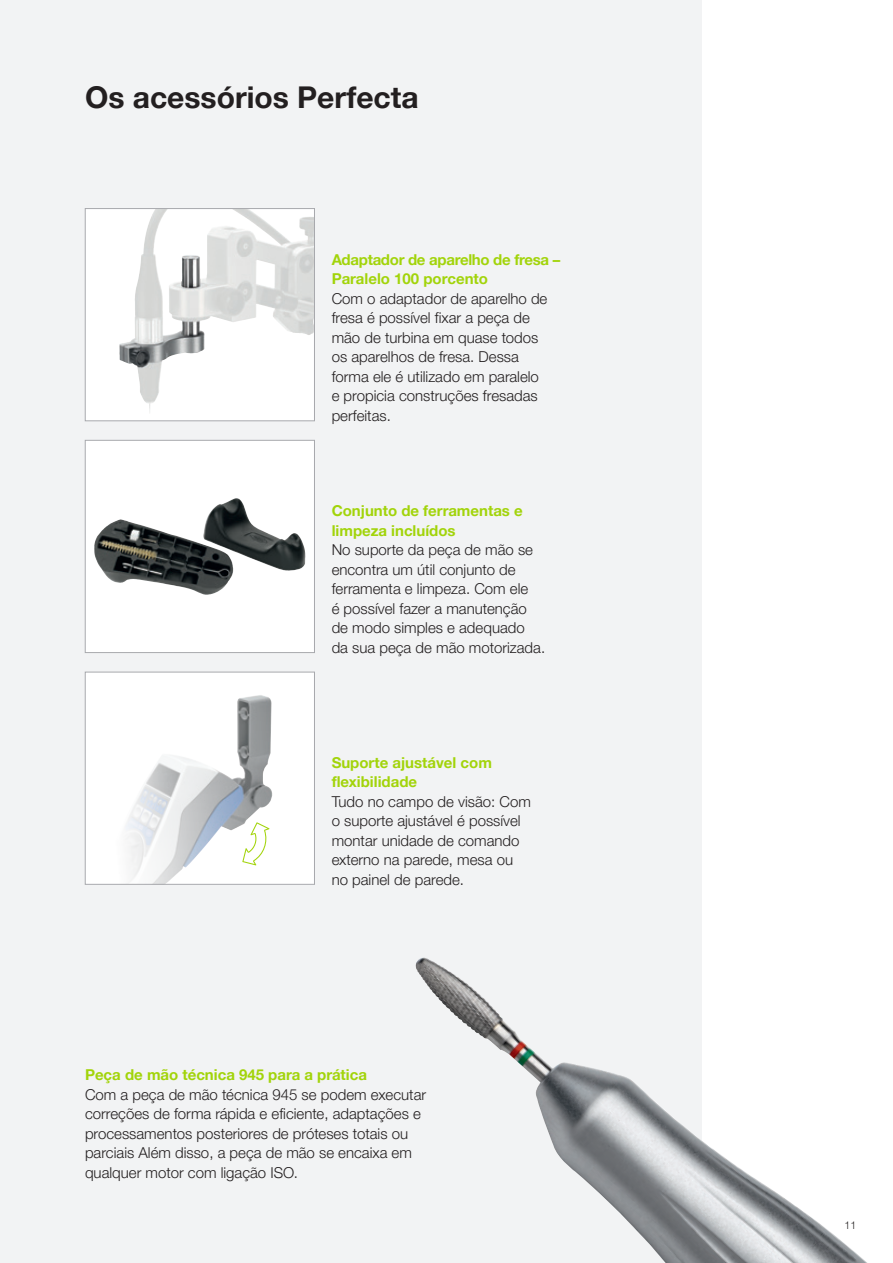
<style>
.page{position:relative;width:893px;height:1263px;background:#fff}
.page>*{position:absolute;margin:0;border:0;box-sizing:border-box;transform-origin:0 0}
.t1{font:700 30px "Helvetica Neue World 75";color:#231f20}
.t2{font:15px/19.5px "Helvetica Neue World 45 Lt";color:#231f20}
.t3{font:700 15px/19.5px "Helvetica Neue World 75";color:#a2d40a}
.t4{font:700 15px/19.5px "Helvetica Neue World 75";letter-spacing:-.02em;color:#a2d40a}
.t5{font:10.5px "Helvetica Neue World 45 Lt";color:#231f20}
</style>
<div class="page">
<div style="left:0;top:0;width:702px;height:1263px;background:#f2f3f4"></div>
<svg style="left:87px;top:210px;width:226px;height:209px;fill:#fff"></svg>
<img style="left:231px;top:210px;width:31px;height:19px">
<div style="left:85px;top:208px;width:230px;height:213px;border:1px solid #a8a9ad"></div>
<div style="left:85px;top:440px;width:229px;height:212px;background:#fff"></div>
<img style="left:94px;top:498px;width:212px;height:97px">
<div style="left:85px;top:440px;width:230px;height:213px;border:1px solid #a8a9ad"></div>
<div style="left:85px;top:672px;width:229px;height:212px;background:#fff"></div>
<img style="left:125px;top:695px;width:147px;height:187px">
<div style="left:85px;top:672px;width:230px;height:212px;border:1px solid #a8a9ad"></div>
<img style="left:415px;top:957px;width:452px;height:306px">
<svg style="left:242px;top:822px;width:27px;height:43px"></svg>
<h1 class="t1" style="left:85px;top:80px;width:335px">Os acessórios Perfecta</h1>
<p class="t4" style="left:332px;top:250px;width:230px">Adaptador de aparelho de fresa –<br>Paralelo 100 porcento</p>
<p class="t2" style="left:332px;top:289px;width:217px">Com o adaptador de aparelho de fresa é possível fixar a peça de mão de turbina em quase todos os aparelhos de fresa. Dessa forma ele é utilizado em paralelo e propicia construções fresadas perfeitas.</p>
<p class="t3" style="left:332px;top:501px;width:193px">Conjunto de ferramentas e limpeza incluídos</p>
<p class="t2" style="left:332px;top:540px;width:215px">No suporte da peça de mão se encontra um útil conjunto de ferramenta e limpeza. Com ele<br>é possível fazer a manutenção de modo simples e adequado<br>da sua peça de mão motorizada.</p>
<p class="t3" style="left:332px;top:752px;width:162px">Suporte ajustável com flexibilidade</p>
<p class="t2" style="left:332px;top:791px;width:201px">Tudo no campo de visão: Com o suporte ajustável é possível montar unidade de comando externo na parede, mesa ou no painel de parede.</p>
<p class="t3" style="left:85px;top:1065px;width:283px">Peça de mão técnica 945 para a prática</p>
<p class="t2" style="left:85px;top:1085px;width:343px">Com a peça de mão técnica 945 se podem executar correções de forma rápida e eficiente, adaptações e processamentos posteriores de próteses totais ou parciais Além disso, a peça de mão se encaixa em qualquer motor com ligação ISO.</p>
<p class="t5" style="left:845px;top:1219px;width:13px">11</p>
</div>
